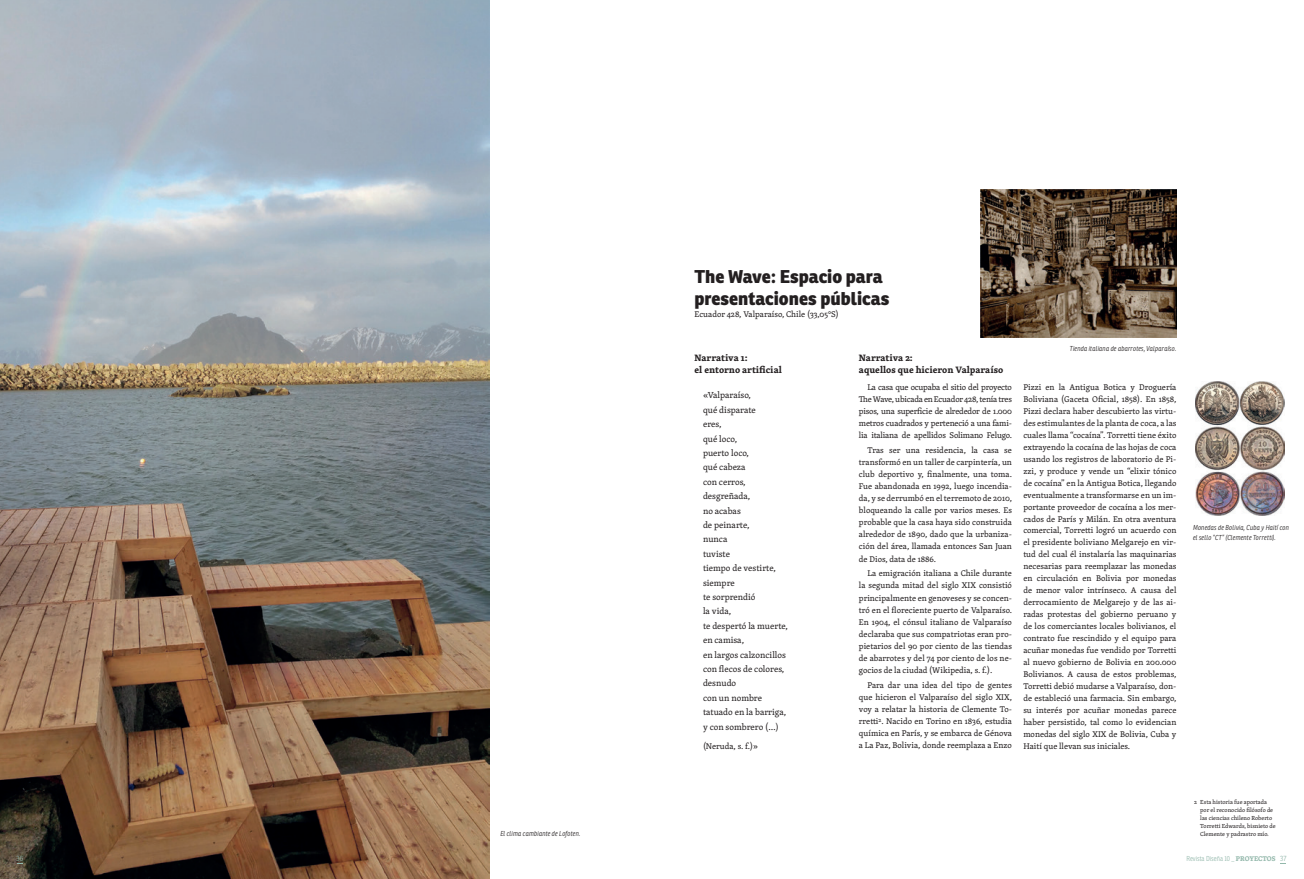
<style>
.page{position:relative;width:1304px;height:879px;background:#fff}
.page>*{position:absolute;margin:0;border:0;box-sizing:border-box;transform-origin:0 0}
.t1{font:800 18px/21.6px "Ronnia";color:#231f20}
.t2{font:700 9.5px/12px "Skolar";color:#231f20}
.t3{font:9px/14.4px "Skolar";color:#231f20}
.t4{font:8.5px/11.9px "Skolar";color:#231f20;text-align:justify}
.t5{font:300 7.5px "Ronnia Cond";color:#93b8ab}
.t6{font:italic 300 7px/10px "Ronnia Cond";letter-spacing:.015em;color:#231f20}
.t7{font:300 7px "Ronnia Cond";color:#93b8ab}
.t8{font:6px/8px "Skolar";color:#231f20}
.s1{font-size:8.5px}
.s2{font-family:"Skolar";font-weight:700}
.s3{font-size:7.5px}
</style>
<div class="page">
<img style="left:0;top:0;width:490px;height:879px">
<img style="left:980px;top:190px;width:196px;height:147px">
<img style="left:1196px;top:381px;width:89px;height:135px">
<p class="t5" style="left:17px;top:854px;width:8px">36</p>
<p class="t6" style="left:500px;top:829px;width:82px">El clima cambiante de Lofoten.</p>
<h1 class="t1" style="left:694px;top:265px;width:196px">The Wave: Espacio para presentaciones públicas</h1>
<p class="t4" style="left:694px;top:307px;width:146px">Ecuador 428, Valparaíso, Chile (33,05°S)</p>
<p class="t2" style="left:694px;top:351px;width:89px">Narrativa 1:<br>el entorno artificial</p>
<p class="t3" style="left:703px;top:388px;width:86px">«Valparaíso,<br>qué disparate<br>eres,<br>qué loco,<br>puerto loco,<br>qué cabeza<br>con cerros, desgreñada,<br>no acabas<br>de peinarte,<br>nunca<br>tuviste<br>tiempo de vestirte, siempre<br>te sorprendió<br>la vida,<br>te despertó la muerte, en camisa,<br>en largos calzoncillos con flecos de colores, desnudo<br>con un nombre tatuado en la barriga, y con sombrero (…<span class="s1">)</span></p>
<p class="t4" style="left:703px;top:740px;width:57px">(Neruda, s. f.)»</p>
<p class="t2" style="left:859px;top:351px;width:146px">Narrativa 2:<br>aquellos que hicieron Valparaíso</p>
<p class="t4" style="left:859px;top:381px;width:155px;text-indent:9px">La casa que ocupaba el sitio del proyecto The Wave, ubicada en Ecuador 428, tenía tres pisos, una superficie de alrededor de 1.000 metros cuadrados y perteneció a una fami&shy;lia italiana de apellidos Solimano Felugo.</p>
<p class="t4" style="left:859px;top:444px;width:155px;text-indent:9px">Tras ser una residencia, la casa se transformó en un taller de carpintería, un club deportivo y, finalmente, una toma.<br>Fue abandonada en 1992, luego incendia&shy;da, y se derrumbó en el terremoto de 2010, bloqueando la calle por varios meses. Es probable que la casa haya sido construida alrededor de 1890, dado que la urbaniza&shy;ción del área, llamada entonces San Juan de Dios, data de 1886.</p>
<p class="t4" style="left:859px;top:567px;width:155px;text-indent:9px">La emigración italiana a Chile durante la segunda mitad del siglo XIX consistió principalmente en genoveses y se concen&shy;tró en el floreciente puerto de Valparaíso.<br>En 1904, el cónsul italiano de Valparaíso declaraba que sus compatriotas eran pro&shy;pietarios del 90 por ciento de las tiendas de abarrotes y del 74 por ciento de los ne&shy;gocios de la ciudad (Wikipedia, s. f.).</p>
<p class="t4" style="left:859px;top:678px;width:155px;text-indent:9px">Para dar una idea del tipo de gentes que hicieron el Valparaíso del siglo XIX, voy a relatar la historia de Clemente To&shy;rretti<sup>2</sup>. Nacido en Torino en 1836, estudia química en París, y se embarca de Génova a La Paz, Bolivia, donde reemplaza a Enzo</p>
<p class="t6" style="left:1070px;top:344px;width:108px">Tienda italiana de abarrotes, Valparaíso.</p>
<p class="t4" style="left:1023px;top:381px;width:155px">Pizzi en la Antigua Botica y Droguería Boliviana (Gaceta Oficial, 1858). En 1858, Pizzi declara haber descubierto las virtu&shy;des estimulantes de la planta de coca, a las cuales llama “cocaína”. Torretti tiene éxito extrayendo la cocaína de las hojas de coca usando los registros de laboratorio de Pi&shy;zzi, y produce y vende un “elixir tónico de cocaína” en la Antigua Botica, llegando eventualmente a transformarse en un im&shy;portante proveedor de cocaína a los mer&shy;cados de París y Milán. En otra aventura comercial, Torretti logró un acuerdo con el presidente boliviano Melgarejo en vir&shy;tud del cual él instalaría las maquinarias necesarias para reemplazar las monedas en circulación en Bolivia por monedas de menor valor intrínseco. A causa del derrocamiento de Melgarejo y de las ai&shy;radas protestas del gobierno peruano y de los comerciantes locales bolivianos, el contrato fue rescindido y el equipo para acuñar monedas fue vendido por Torretti al nuevo gobierno de Bolivia en 200.000<br>Bolivianos. A causa de estos problemas, Torretti debió mudarse a Valparaíso, don&shy;de estableció una farmacia. Sin embargo, su interés por acuñar monedas parece haber persistido, tal como lo evidencian monedas del siglo XIX de Bolivia, Cuba y Haití que llevan sus iniciales.</p>
<p class="t6" style="left:1193px;top:522px;width:98px">Monedas de Bolivia, Cuba y Haití con el sello “CT” (Clemente Torretti).</p>
<p class="t8" style="left:1200px;top:798px;width:77px;text-indent:-6px">2 Esta historia fue aportada por el reconocido filósofo de las ciencias chileno Roberto<br>Torretti Edwards, bisnieto de<br>Clemente y padrastro mío.</p>
<p class="t7" style="left:1187px;top:854px;width:101px">Revista Diseña 10 _ <span class="s2">PROYECTOS</span> <span class="s3">37</span></p>
</div>
